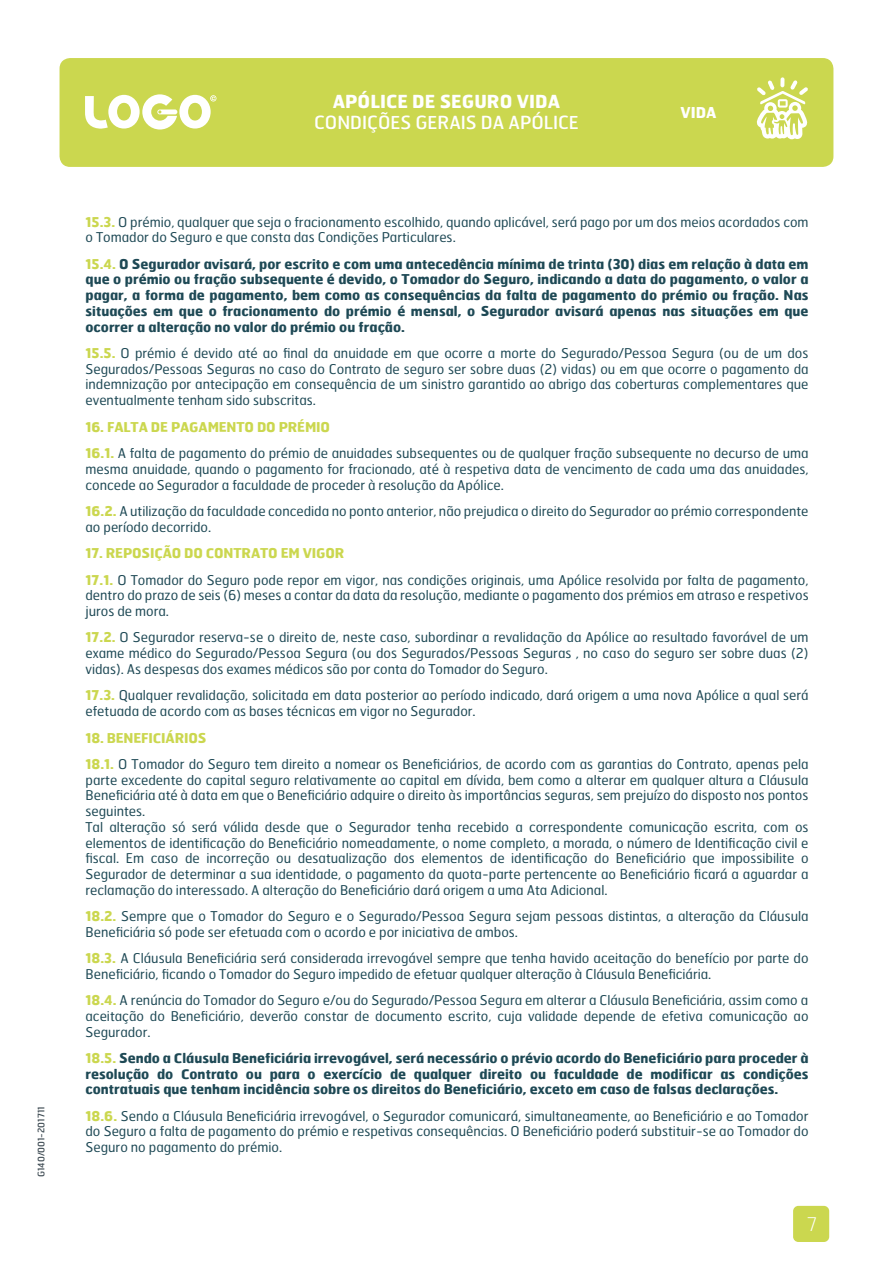
<style>
.page{position:relative;width:893px;height:1263px;background:#fff}
.page>*{position:absolute;margin:0;border:0;box-sizing:border-box;transform-origin:0 0}
.t1{font:100 18.75px "Hermes";color:#fff}
.t2{font:18px "Hermes";color:#fff}
.t3{font:700 18px "Hermes FB";color:#fff}
.t4{font:700 15px "Hermes";color:#fff}
.t5{font:13.5px/15.8px "Hermes FB";color:#1e4955}
.t6{font:700 13.5px/15.8px "Hermes";color:#1e4955;text-align:justify}
.t7{font:700 13.5px "Hermes";letter-spacing:-.015em;color:#cbd74f}
.t8{font:9px "Hermes";color:#3c4951}
.s1{font-family:"Hermes";font-weight:700;color:#cbd74f}
.s2{color:#cbd74f}
</style>
<div class="page">
<div style="left:60px;top:58px;width:773px;height:109px;background:#cbd74f;border-radius:11px"></div>
<svg style="left:757px;top:80px;width:51px;height:59px"></svg>
<svg style="left:85px;top:94px;width:131px;height:36px"></svg>
<div style="left:793px;top:1206px;width:36px;height:36px;background:#cbd74f;border-radius:5px"></div>
<p class="t8" style="left:36px;top:1177px;width:73px;rotate:-90deg">G140/001-201711</p>
<h2 class="t3" style="left:333px;top:90px;width:229px">APÓLICE DE SEGURO VIDA</h2>
<h2 class="t2" style="left:314px;top:111px;width:266px">CONDIÇÕES GERAIS DA APÓLICE</h2>
<p class="t4" style="left:680px;top:103px;width:38px">VIDA</p>
<p class="t5" style="left:86px;top:213px;width:725px"><span class="s1">15.3.</span> O prémio, qualquer que seja o fracionamento escolhido, quando aplicável, será pago por um dos meios acordados com o Tomador do Seguro e que consta das Condições Particulares.</p>
<p class="t6" style="left:86px;top:255px;width:725px"><span class="s2">15.4.</span> O Segurador avisará, por escrito e com uma antecedência mínima de trinta (30) dias em relação à data em que o prémio ou fração subsequente é devido, o Tomador do Seguro, indicando a data do pagamento, o valor a pagar, a forma de pagamento, bem como as consequências da falta de pagamento do prémio ou fração. Nas situações em que o fracionamento do prémio é mensal, o Segurador avisará apenas nas situações em que ocorrer a alteração no valor do prémio ou fração.</p>
<p class="t5" style="left:86px;top:345px;width:725px;text-align:justify"><span class="s1">15.5.</span> O prémio é devido até ao final da anuidade em que ocorre a morte do Segurado/Pessoa Segura (ou de um dos Segurados/Pessoas Seguras no caso do Contrato de seguro ser sobre duas (2) vidas) ou em que ocorre o pagamento da indemnização por antecipação em consequência de um sinistro garantido ao abrigo das coberturas complementares que eventualmente tenham sido subscritas.</p>
<p class="t7" style="left:86px;top:418px;width:246px">16. FALTA DE PAGAMENTO DO PRÉMIO</p>
<p class="t5" style="left:86px;top:445px;width:725px;text-align:justify"><span class="s1">16.1.</span> A falta de pagamento do prémio de anuidades subsequentes ou de qualquer fração subsequente no decurso de uma mesma anuidade, quando o pagamento for fracionado, até à respetiva data de vencimento de cada uma das anuidades, concede ao Segurador a faculdade de proceder à resolução da Apólice.</p>
<p class="t5" style="left:86px;top:503px;width:724px"><span class="s1">16.2.</span> A utilização da faculdade concedida no ponto anterior, não prejudica o direito do Segurador ao prémio correspondente ao período decorrido.</p>
<p class="t7" style="left:86px;top:544px;width:260px">17. REPOSIÇÃO DO CONTRATO EM VIGOR</p>
<p class="t5" style="left:86px;top:571px;width:725px;text-align:justify"><span class="s1">17.1.</span> O Tomador do Seguro pode repor em vigor, nas condições originais, uma Apólice resolvida por falta de pagamento, dentro do prazo de seis (6) meses a contar da data da resolução, mediante o pagamento dos prémios em atraso e respetivos juros de mora.</p>
<p class="t5" style="left:86px;top:629px;width:725px;text-align:justify"><span class="s1">17.2.</span> O Segurador reserva-se o direito de, neste caso, subordinar a revalidação da Apólice ao resultado favorável de um exame médico do Segurado/Pessoa Segura (ou dos Segurados/Pessoas Seguras , no caso do seguro ser sobre duas (2) vidas). As despesas dos exames médicos são por conta do Tomador do Seguro.</p>
<p class="t5" style="left:86px;top:687px;width:725px"><span class="s1">17.3.</span> Qualquer revalidação, solicitada em data posterior ao período indicado, dará origem a uma nova Apólice a qual será efetuada de acordo com as bases técnicas em vigor no Segurador.</p>
<p class="t7" style="left:86px;top:729px;width:122px">18. BENEFICIÁRIOS</p>
<p class="t5" style="left:86px;top:756px;width:725px"><span class="s1">18.1.</span> O Tomador do Seguro tem direito a nomear os Beneficiários, de acordo com as garantias do Contrato, apenas pela parte excedente do capital seguro relativamente ao capital em dívida, bem como a alterar em qualquer altura a Cláusula Beneficiária até à data em que o Beneficiário adquire o direito às importâncias seguras, sem prejuízo do disposto nos pontos seguintes.<br>Tal alteração só será válida desde que o Segurador tenha recebido a correspondente comunicação escrita, com os elementos de identificação do Beneficiário nomeadamente, o nome completo, a morada, o número de Identificação civil e fiscal. Em caso de incorreção ou desatualização dos elementos de identificação do Beneficiário que impossibilite o Segurador de determinar a sua identidade, o pagamento da quota-parte pertencente ao Beneficiário ficará a aguardar a reclamação do interessado. A alteração do Beneficiário dará origem a uma Ata Adicional.</p>
<p class="t5" style="left:86px;top:908px;width:725px"><span class="s1">18.2.</span> Sempre que o Tomador do Seguro e o Segurado/Pessoa Segura sejam pessoas distintas, a alteração da Cláusula<br>Beneficiária só pode ser efetuada com o acordo e por iniciativa de ambos.</p>
<p class="t5" style="left:86px;top:950px;width:725px"><span class="s1">18.3.</span> A Cláusula Beneficiária será considerada irrevogável sempre que tenha havido aceitação do benefício por parte do<br>Beneficiário, ficando o Tomador do Seguro impedido de efetuar qualquer alteração à Cláusula Beneficiária.</p>
<p class="t5" style="left:86px;top:992px;width:725px;text-align:justify"><span class="s1">18.4.</span> A renúncia do Tomador do Seguro e/ou do Segurado/Pessoa Segura em alterar a Cláusula Beneficiária, assim como a aceitação do Beneficiário, deverão constar de documento escrito, cuja validade depende de efetiva comunicação ao Segurador.</p>
<p class="t6" style="left:86px;top:1049px;width:725px"><span class="s2">18.5.</span> Sendo a Cláusula Beneficiária irrevogável, será necessário o prévio acordo do Beneficiário para proceder à resolução do Contrato ou para o exercício de qualquer direito ou faculdade de modificar as condições contratuais que tenham incidência sobre os direitos do Beneficiário, exceto em caso de falsas declarações.</p>
<p class="t5" style="left:86px;top:1107px;width:725px;text-align:justify"><span class="s1">18.6.</span> Sendo a Cláusula Beneficiária irrevogável, o Segurador comunicará, simultaneamente, ao Beneficiário e ao Tomador do Seguro a falta de pagamento do prémio e respetivas consequências. O Beneficiário poderá substituir-se ao Tomador do Seguro no pagamento do prémio.</p>
<h1 class="t1" style="left:807px;top:1212px;width:12px">7</h1>
</div>
